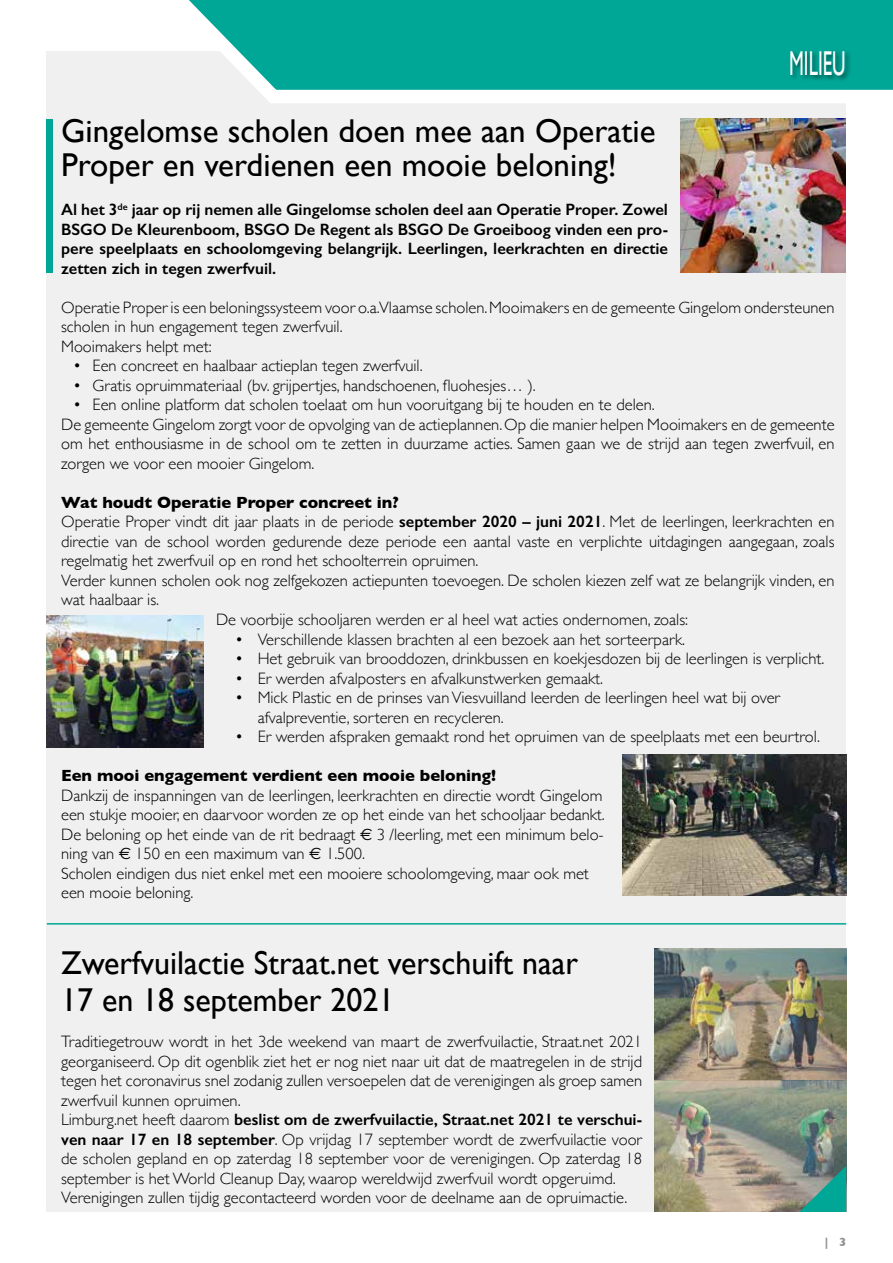
<style>
.page{position:relative;width:893px;height:1263px;background:#fff}
.page>*{position:absolute;margin:0;border:0;box-sizing:border-box;transform-origin:0 0}
.t1{font:34.5px "Gill Sans";color:#fff;scale:.55 1}
.t2{font:33px/34.5px "Gill Sans";color:#000}
.t3{font:300 16.5px/19.5px "Gill Sans";color:#000}
.t4{font:600 16.5px/19.5px "Gill Sans";color:#000;text-align:justify}
.t5{font:700 16.5px "Gill Sans";color:#000}
.t6{font:700 12px "Gill Sans";color:#929292}
.s1{font-weight:600}
.s2{font-family:"Euro Sans";font-weight:400}
</style>
<div class="page">
<div style="left:47px;top:51px;width:799px;height:1161px;background:#f0f0f0"></div>
<svg style="left:189px;top:0;width:704px;height:103px"></svg>
<div style="left:788px;top:49px;width:63px;height:33px;background:#000;opacity:.5"></div>
<img style="left:681px;top:119px;width:165px;height:154px">
<div style="left:47px;top:119px;width:6px;height:153px;background:#00a696"></div>
<img style="left:47px;top:615px;width:156px;height:133px">
<img style="left:622px;top:755px;width:224px;height:140px">
<img style="left:655px;top:948px;width:191px;height:264px">
<svg style="left:799px;top:1166px;width:47px;height:46px;background:#43968d"></svg>
<hr style="left:47px;top:923px;width:799px;height:1px;background:#00a696">
<h1 class="t1" style="left:789px;top:43px;width:104px">MILIEU</h1>
<h2 class="t2" style="left:61px;top:113px;width:596px">Gingelomse scholen doen mee aan Operatie<br>Proper en verdienen een mooie beloning!</h2>
<p class="t4" style="left:61px;top:200px;width:608px">Al het 3<sup>de</sup> jaar op rij nemen alle Gingelomse scholen deel aan Operatie Proper. Zowel BSGO De Kleurenboom, BSGO De Regent als BSGO De Groeiboog vinden een pro&shy;pere speelplaats en schoolomgeving belangrijk. Leerlingen, leerkrachten en directie zetten zich in tegen zwerfvuil.</p>
<p class="t3" style="left:61px;top:297px;width:775px">Operatie Proper is een beloningssysteem voor o.a.Vlaamse scholen. Mooimakers en de gemeente Gingelom ondersteunen scholen in hun engagement tegen zwerfvuil.<br>Mooimakers helpt met:</p>
<p class="t3" style="left:73px;top:355px;width:351px">• Een concreet en haalbaar actieplan tegen zwerfvuil.</p>
<p class="t3" style="left:73px;top:375px;width:464px">• Gratis opruimmateriaal (bv. grijpertjes, handschoenen, fluohesjes… ).</p>
<p class="t3" style="left:61px;top:394px;width:775px;text-indent:12px">• Een online platform dat scholen toelaat om hun vooruitgang bij te houden en te delen.<br>De gemeente Gingelom zorgt voor de opvolging van de actieplannen. Op die manier helpen Mooimakers en de gemeente om het enthousiasme in de school om te zetten in duurzame acties. Samen gaan we de strijd aan tegen zwerfvuil, en zorgen we voor een mooier Gingelom.</p>
<p class="t5" style="left:61px;top:489px;width:339px">Wat houdt Operatie Proper concreet in?</p>
<p class="t3" style="left:61px;top:511px;width:775px">Operatie Proper vindt dit jaar plaats in de periode <span class="s1">september 2020 – juni 2021</span>. Met de leerlingen, leerkrachten en</p>
<p class="t3" style="left:61px;top:531px;width:775px">directie van de school worden gedurende deze periode een aantal vaste en verplichte uitdagingen aangegaan, zoals</p>
<p class="t3" style="left:61px;top:550px;width:419px">regelmatig het zwerfvuil op en rond het schoolterrein opruimen.</p>
<p class="t3" style="left:61px;top:570px;width:775px">Verder kunnen scholen ook nog zelfgekozen actiepunten toevoegen. De scholen kiezen zelf wat ze belangrijk vinden, en</p>
<p class="t3" style="left:61px;top:589px;width:100px">wat haalbaar is.</p>
<p class="t3" style="left:216px;top:609px;width:474px">De voorbije schooljaren werden er al heel wat acties ondernomen, zoals:</p>
<p class="t3" style="left:235px;top:629px;width:452px">• Verschillende klassen brachten al een bezoek aan het sorteerpark.</p>
<p class="t3" style="left:235px;top:648px;width:591px">• Het gebruik van brooddozen, drinkbussen en koekjesdozen bij de leerlingen is verplicht.</p>
<p class="t3" style="left:235px;top:668px;width:369px">• Er werden afvalposters en afvalkunstwerken gemaakt.</p>
<p class="t3" style="left:258px;top:687px;width:524px;text-indent:-23px">• Mick Plastic en de prinses van Viesvuilland leerden de leerlingen heel wat bij over afvalpreventie, sorteren en recycleren.</p>
<p class="t3" style="left:235px;top:726px;width:586px">• Er werden afspraken gemaakt rond het opruimen van de speelplaats met een beurtrol.</p>
<p class="t5" style="left:61px;top:762px;width:436px">Een mooi engagement verdient een mooie beloning!</p>
<p class="t3" style="left:61px;top:785px;width:545px">Dankzij de inspanningen van de leerlingen, leerkrachten en directie wordt Gingelom een stukje mooier, en daarvoor worden ze op het einde van het schooljaar bedankt.<br>De beloning op het einde van de rit bedraagt <span class="s2">€</span> 3 /leerling, met een minimum belo&shy;ning van <span class="s2">€</span> 150 en een maximum van <span class="s2">€</span> 1.500.<br>Scholen eindigen dus niet enkel met een mooiere schoolomgeving, maar ook met een mooie beloning.</p>
<h2 class="t2" style="left:61px;top:943px;width:518px;line-height:37.5px">Zwerfvuilactie Straat.net verschuift naar<br>17 en 18 september 2021</h2>
<p class="t3" style="left:61px;top:1031px;width:582px">Traditiegetrouw wordt in het 3de weekend van maart de zwerfvuilactie, Straat.net 2021 georganiseerd. Op dit ogenblik ziet het er nog niet naar uit dat de maatregelen in de strijd tegen het coronavirus snel zodanig zullen versoepelen dat de verenigingen als groep samen zwerfvuil kunnen opruimen.<br>Limburg.net heeft daarom <span class="s1">beslist om de zwerfvuilactie, Straat.net 2021 te verschui&shy;ven naar 17 en 18 september</span>. Op vrijdag 17 september wordt de zwerfvuilactie voor de scholen gepland en op zaterdag 18 september voor de verenigingen. Op zaterdag 18 september is het World Cleanup Day, waarop wereldwijd zwerfvuil wordt opgeruimd.<br>Verenigingen zullen tijdig gecontacteerd worden voor de deelname aan de opruimactie.</p>
<p class="t6" style="left:825px;top:1233px;width:23px">| 3</p>
</div>
